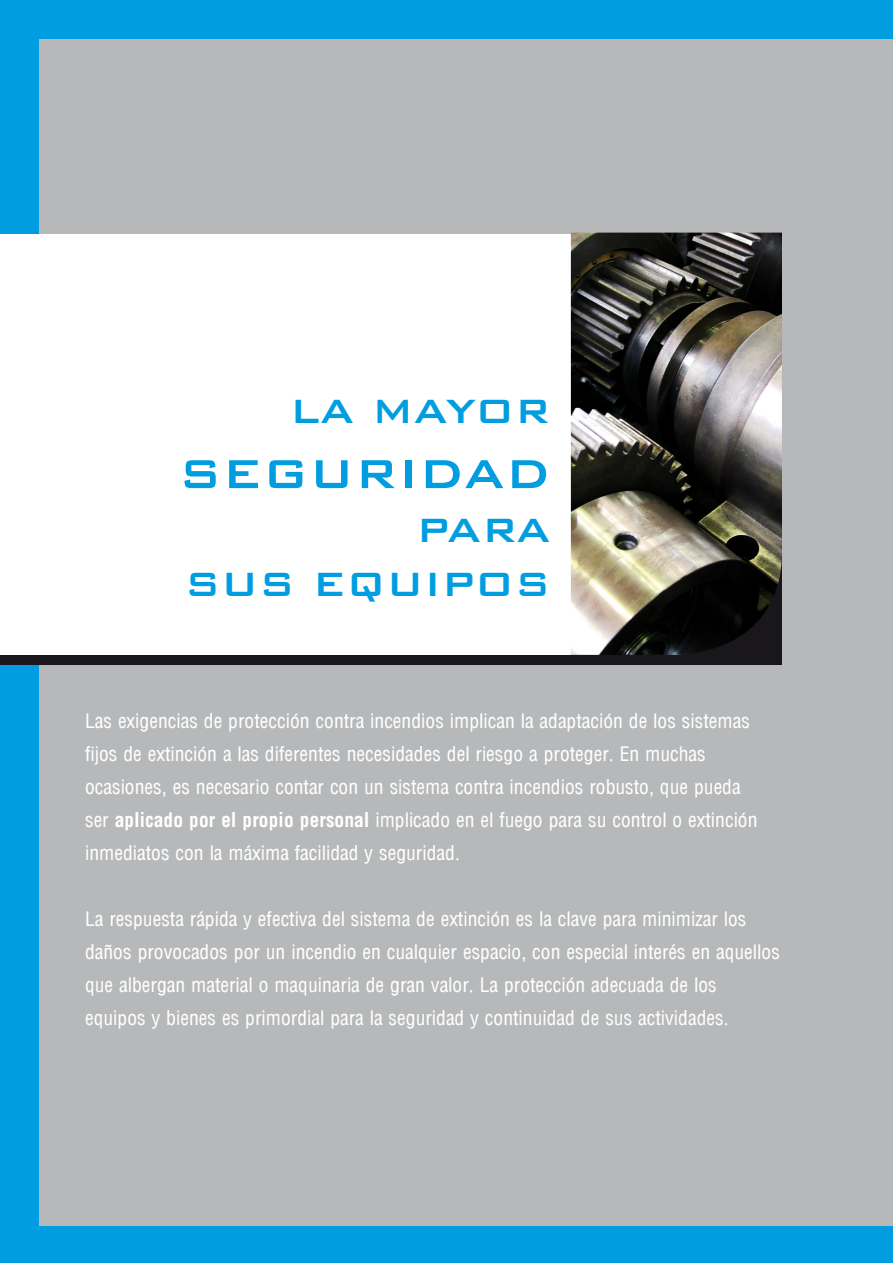
<style>
.page{position:relative;width:893px;height:1263px;background:#fff}
.page>*{position:absolute;margin:0;border:0;box-sizing:border-box;transform-origin:0 0}
.t1{font:500 54px "Bank Gothic BT";color:#009ee0}
.t2{font:500 45px "Bank Gothic BT";color:#009ee0}
.PARRAFO{font:19.5px/33px "Arena Condensed";color:#fff}
.s1{font-family:"Arena";font-weight:700;font-stretch:condensed}
</style>
<div class="page">
<div style="left:0;top:0;width:893px;height:1236px;background:#b7b8b9"></div>
<div style="left:0;top:0;width:893px;height:38px;background:#009ee0"></div>
<div style="left:0;top:1226px;width:893px;height:37px;background:#009ee0"></div>
<div style="left:0;top:0;width:38px;height:1263px;background:#009ee0"></div>
<div style="left:0;top:254px;width:782px;height:411px;background:#1a171c"></div>
<div style="left:0;top:234px;width:571px;height:421px;background:#fff"></div>
<img style="left:571px;top:233px;width:211px;height:422px">
<p class="t2" style="left:290px;top:387px;width:263px">LA MAYOR</p>
<p class="t1" style="left:178px;top:444px;width:374px">SEGURIDAD</p>
<p class="t2" style="left:416px;top:506px;width:136px">PARA</p>
<p class="t2" style="left:184px;top:560px;width:368px">SUS EQUIPOS</p>
<p class="PARRAFO" style="left:85px;top:704px;width:674px">Las exigencias de protección contra incendios implican la adaptación de los sistemas fijos de extinción a las diferentes necesidades del riesgo a proteger. En muchas ocasiones, es necesario contar con un sistema contra incendios robusto, que pueda ser <span class="s1">aplicado por el propio personal</span> implicado en el fuego para su control o extinción inmediatos con la máxima facilidad y seguridad.</p>
<p class="PARRAFO" style="left:85px;top:902px;width:696px">La respuesta rápida y efectiva del sistema de extinción es la clave para minimizar los daños provocados por un incendio en cualquier espacio, con especial interés en aquellos que albergan material o maquinaria de gran valor. La protección adecuada de los equipos y bienes es primordial para la seguridad y continuidad de sus actividades.</p>
</div>
